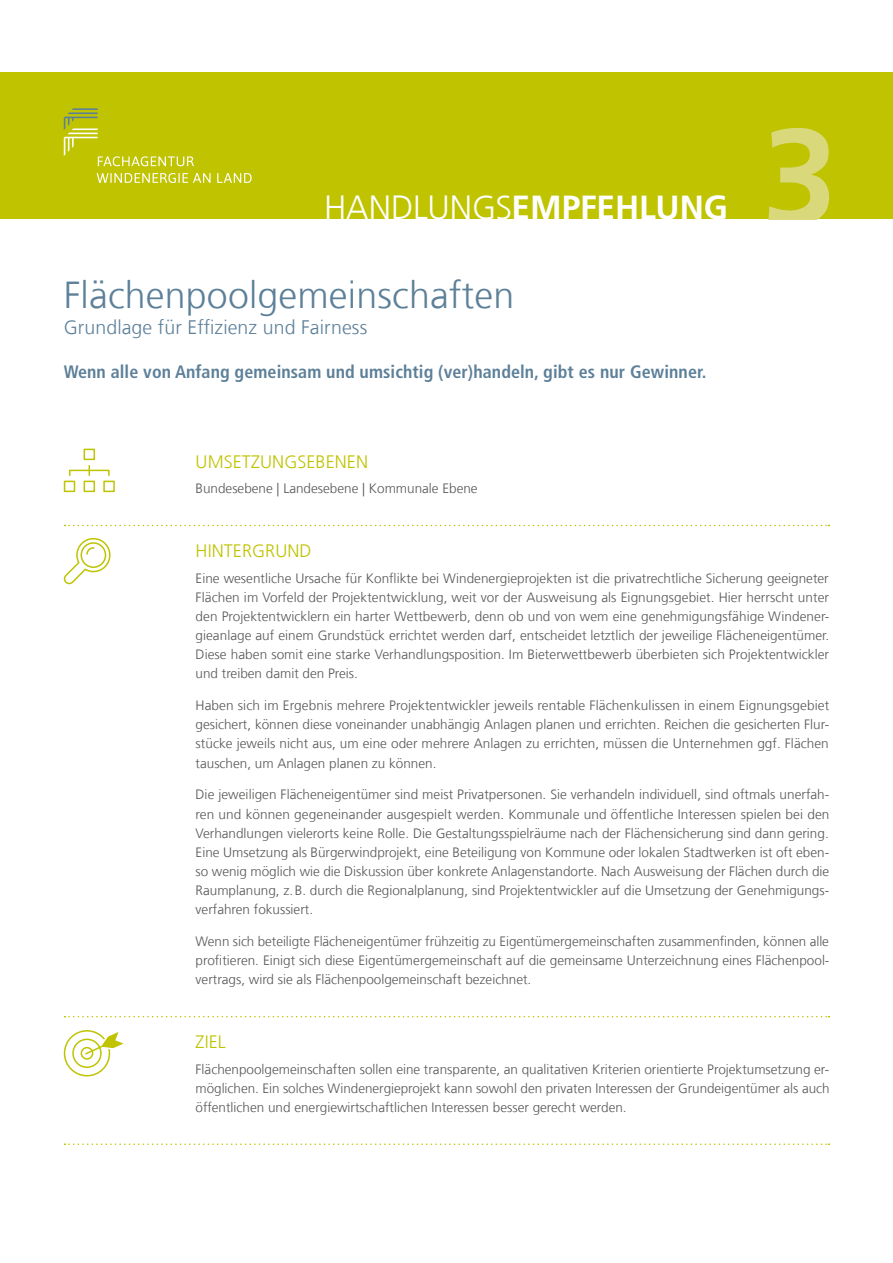
<style>
.page{position:relative;width:893px;height:1263px;background:#fff}
.page>*{position:absolute;margin:0;border:0;box-sizing:border-box;transform-origin:0 0}
.t1{font:700 135px "Frutiger LT Com";color:#d9d97c}
.t2{font:300 37.5px "Frutiger LT Com";letter-spacing:.005em;color:#5d8099}
.t3{font:700 33.45px "Frutiger LT Com";letter-spacing:-.005em;color:#fff}
.t4{font:300 33.45px "Frutiger LT Com";color:#fff}
.t5{font:300 19.5px "Frutiger LT Com";letter-spacing:.005em;color:#5d8099}
.Motto{font:700 condensed 18px "Frutiger LT Std";letter-spacing:.005em;color:#5d8099}
.H3_Linie{font:300 18px "Frutiger LT Com";letter-spacing:.005em;color:#bfc300}
.Fließtext_Einzug{font:300 13.5px/19.2px "Frutiger LT Com";color:#575756;text-align:justify}
</style>
<div class="page">
<div style="left:0;top:72px;width:893px;height:147px;background:#bfc300"></div>
<svg style="left:65px;top:525px;width:764px;height:1px"></svg>
<svg style="left:65px;top:1016px;width:764px;height:1px"></svg>
<svg style="left:65px;top:1143px;width:764px;height:2px"></svg>
<svg style="left:63px;top:448px;width:52px;height:45px"></svg>
<svg style="left:63px;top:537px;width:48px;height:48px"></svg>
<div style="left:64px;top:1030px;width:46px;height:46px;border:2px solid #bfc300;border-radius:50%"></div>
<div style="left:72px;top:1038px;width:30px;height:30px;border:2px solid #bfc300;border-radius:50%"></div>
<svg style="left:84px;top:1030px;width:40px;height:26px"></svg>
<div style="left:81px;top:1047px;width:12px;height:13px;border:2px solid #bfc300;border-radius:50%"></div>
<svg style="left:97px;top:173px;width:155px;height:10px"></svg>
<svg style="left:64px;top:108px;width:130px;height:58px"></svg>
<h3 class="t3" style="left:348px;top:188px;width:382px"><sup>HANDLUNGS</sup>EMPFEHLUNG</h3>
<h3 class="t3" style="left:535px;top:176px;width:218px">EMPFEHLUNG</h3>
<h3 class="t4" style="left:324px;top:188px;width:190px">HANDLUNGS</h3>
<h1 class="t1" style="left:762px;top:98px;width:77px">3</h1>
<h1 class="t2" style="left:64px;top:274px;width:452px">Flächenpoolgemeinschaften</h1>
<h2 class="t5" style="left:64px;top:316px;width:305px">Grundlage für Effizienz und Fairness</h2>
<p class="Motto" style="left:64px;top:362px;width:644px">Wenn alle von Anfang gemeinsam und umsichtig (ver)handeln, gibt es nur Gewinner.</p>
<p class="H3_Linie" style="left:196px;top:451px;width:174px">UMSETZUNGSEBENEN</p>
<p class="Fließtext_Einzug" style="left:196px;top:479px;width:284px">Bundesebene | Landesebene | Kommunale Ebene</p>
<p class="H3_Linie" style="left:196px;top:540px;width:117px">HINTERGRUND</p>
<p class="Fließtext_Einzug" style="left:196px;top:568px;width:635px">Eine wesentliche Ursache für Konflikte bei Windenergieprojekten ist die privatrechtliche Sicherung geeigneter Flächen im Vorfeld der Projektentwicklung, weit vor der Ausweisung als Eignungsgebiet. Hier herrscht unter den Projektentwicklern ein harter Wettbewerb, denn ob und von wem eine genehmigungsfähige Windener&shy;gieanlage auf einem Grundstück errichtet werden darf, entscheidet letztlich der jeweilige Flächeneigentümer.<br>Diese haben somit eine starke Verhandlungsposition. Im Bieterwettbewerb überbieten sich Projektentwickler und treiben damit den Preis.</p>
<p class="Fließtext_Einzug" style="left:196px;top:696px;width:635px">Haben sich im Ergebnis mehrere Projektentwickler jeweils rentable Flächenkulissen in einem Eignungsgebiet gesichert, können diese voneinander unabhängig Anlagen planen und errichten. Reichen die gesicherten Flur&shy;stücke jeweils nicht aus, um eine oder mehrere Anlagen zu errichten, müssen die Unternehmen ggf. Flächen tauschen, um Anlagen planen zu können.</p>
<p class="Fließtext_Einzug" style="left:196px;top:785px;width:635px">Die jeweiligen Flächeneigentümer sind meist Privatpersonen. Sie verhandeln individuell, sind oftmals unerfah&shy;ren und können gegeneinander ausgespielt werden. Kommunale und öffentliche Interessen spielen bei den Verhandlungen vielerorts keine Rolle. Die Gestaltungsspielräume nach der Flächensicherung sind dann gering.<br>Eine Umsetzung als Bürgerwindprojekt, eine Beteiligung von Kommune oder lokalen Stadtwerken ist oft eben&shy;so wenig möglich wie die Diskussion über konkrete Anlagenstandorte. Nach Ausweisung der Flächen durch die Raumplanung, z.B. durch die Regionalplanung, sind Projektentwickler auf die Umsetzung der Genehmigungs&shy;verfahren fokussiert.</p>
<p class="Fließtext_Einzug" style="left:196px;top:932px;width:635px">Wenn sich beteiligte Flächeneigentümer frühzeitig zu Eigentümergemeinschaften zusammenfinden, können alle profitieren. Einigt sich diese Eigentümergemeinschaft auf die gemeinsame Unterzeichnung eines Flächenpool&shy;vertrags, wird sie als Flächenpoolgemeinschaft bezeichnet.</p>
<p class="H3_Linie" style="left:196px;top:1031px;width:32px">ZIEL</p>
<p class="Fließtext_Einzug" style="left:196px;top:1059px;width:635px">Flächenpoolgemeinschaften sollen eine transparente, an qualitativen Kriterien orientierte Projektumsetzung er&shy;möglichen. Ein solches Windenergieprojekt kann sowohl den privaten Interessen der Grundeigentümer als auch öffentlichen und energiewirtschaftlichen Interessen besser gerecht werden.</p>
</div>
